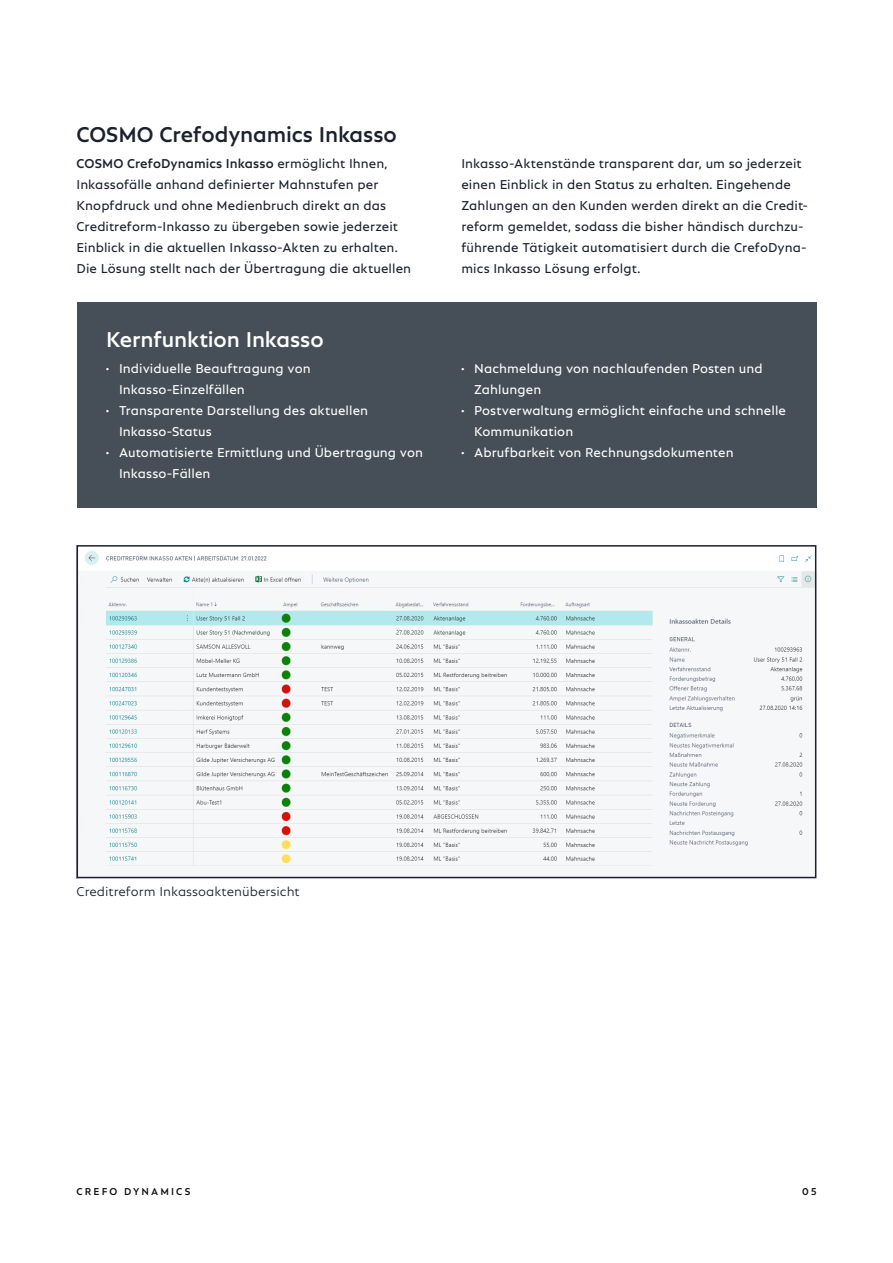
<style>
.page{position:relative;width:893px;height:1263px;background:#fff}
.page>*{position:absolute;margin:0;border:0;box-sizing:border-box;transform-origin:0 0}
.t1{font:500 22.5px "Neptune";letter-spacing:-.01em;color:#1c212e}
.t2{font:500 22.5px "Neptune";letter-spacing:-.01em;color:#fff}
.t3{font:13.5px/21px "Neptune";letter-spacing:.005em;color:#1c212e}
.t4{font:13.5px/21px "Neptune";letter-spacing:.005em;color:#fff}
.t5{font:300 13.5px "Neptune";color:#1c212e}
.t6{font:500 10.5px "Neptune";letter-spacing:.205em;color:#0f0f0d}
.s1{font-weight:500}
</style>
<div class="page">
<div style="left:77px;top:303px;width:739px;height:205px;background:#464f57"></div>
<img style="left:85px;top:551px;width:728px;height:315px">
<div style="left:77px;top:545px;width:739px;height:333px;border:2px solid #1c212e"></div>
<h1 class="t1" style="left:77px;top:121px;width:322px">COSMO Crefodynamics Inkasso</h1>
<p class="t3" style="left:77px;top:152px;width:336px"><span class="s1">COSMO CrefoDynamics Inkasso</span> ermöglicht Ihnen, Inkassofälle anhand definierter Mahnstufen per Knopfdruck und ohne Medienbruch direkt an das Creditreform-Inkasso zu übergeben sowie jederzeit Einblick in die aktuellen Inkasso-Akten zu erhalten.<br>Die Lösung stellt nach der Übertragung die aktuellen</p>
<p class="t3" style="left:461px;top:152px;width:348px">Inkasso-Aktenstände transparent dar, um so jederzeit einen Einblick in den Status zu erhalten. Eingehende Zahlungen an den Kunden werden direkt an die Credit&shy;reform gemeldet, sodass die bisher händisch durchzu&shy;führende Tätigkeit automatisiert durch die CrefoDyna&shy;mics Inkasso Lösung erfolgt.</p>
<h1 class="t2" style="left:106px;top:326px;width:219px">Kernfunktion Inkasso</h1>
<p class="t4" style="left:119px;top:357px;width:193px;text-indent:-13px">• Individuelle Beauftragung von<br>Inkasso-Einzelfällen</p>
<p class="t4" style="left:119px;top:399px;width:251px;text-indent:-13px">• Transparente Darstellung des aktuellen<br>Inkasso-Status</p>
<p class="t4" style="left:119px;top:441px;width:305px;text-indent:-13px">• Automatisierte Ermittlung und Übertragung von<br>Inkasso-Fällen</p>
<p class="t4" style="left:474px;top:357px;width:290px;text-indent:-13px">• Nachmeldung von nachlaufenden Posten und<br>Zahlungen</p>
<p class="t4" style="left:474px;top:399px;width:313px;text-indent:-13px">• Postverwaltung ermöglicht einfache und schnelle<br>Kommunikation</p>
<p class="t4" style="left:461px;top:441px;width:274px">• Abrufbarkeit von Rechnungsdokumenten</p>
<p class="t5" style="left:77px;top:883px;width:225px">Creditreform Inkassoaktenübersicht</p>
<p class="t6" style="left:77px;top:1185px;width:115px">CREFO DYNAMICS</p>
<p class="t6" style="left:802px;top:1185px;width:16px">05</p>
</div>
